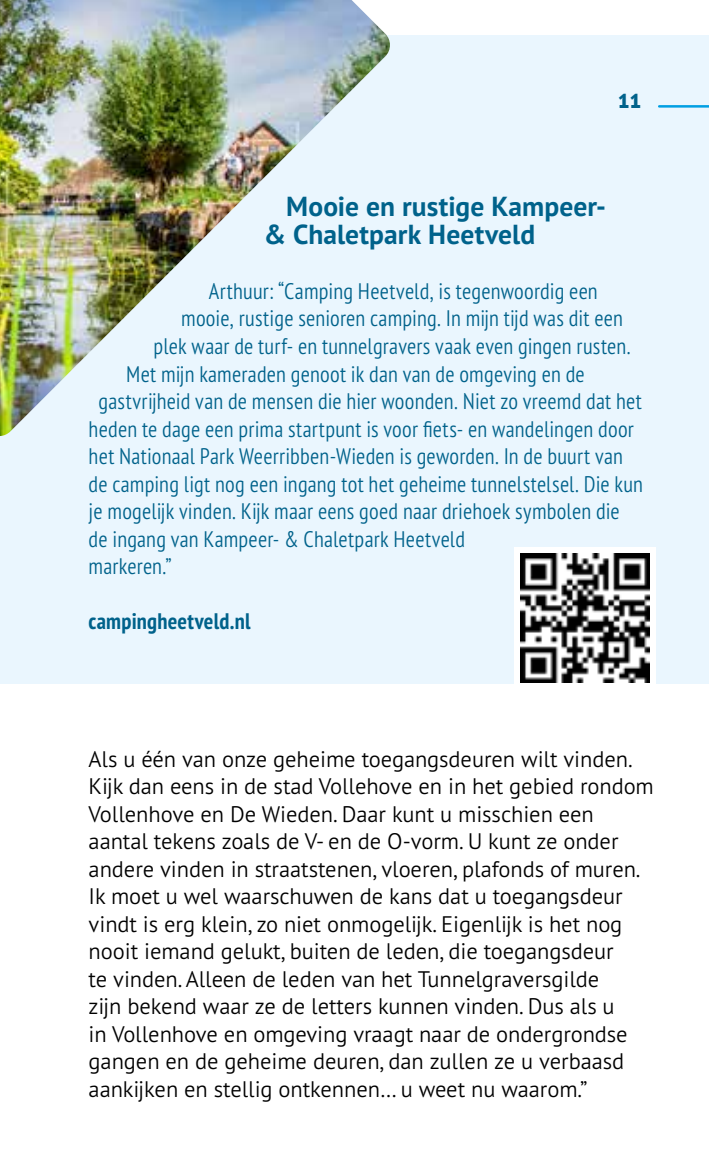
<style>
.page{position:relative;width:709px;height:1170px;background:#fff}
.page>*{position:absolute;margin:0;border:0;box-sizing:border-box;transform-origin:0 0}
.t1{font:700 27.5px/27.5px "PT Sans Pro";letter-spacing:.005em;color:#00628b}
.t2{font:300 22.5px/27.5px "PT Sans Pro";letter-spacing:-.005em;color:#000}
.t3{font:300 condensed 22.5px "PT Sans Pro";letter-spacing:.01em;color:#00628b}
.t4{font:700 condensed 22.5px "PT Sans Pro";letter-spacing:.01em;color:#00628b}
.t5{font:900 20px "PT Sans Pro";color:#00628b}
</style>
<div class="page">
<div style="left:0;top:35px;width:709px;height:649px;background:#eaf6fe"></div>
<div style="left:514px;top:547px;width:142px;height:164px;background:#fff"></div>
<img style="left:520px;top:553px;width:129px;height:129px">
<img style="left:0;top:0;width:390px;height:436px">
<hr style="left:659px;top:105px;width:50px;height:3px;background:#009fe3">
<p class="t5" style="left:617px;top:87px;width:26px">11</p>
<p class="t1" style="left:264px;top:192px;width:344px;text-indent:22px">Mooie en rustige Kampeer-&amp; Chaletpark Heetveld</p>
<p class="t3" style="left:209px;top:276px;width:390px">Arthuur: “Camping Heetveld, is tegenwoordig een</p>
<p class="t3" style="left:181px;top:304px;width:443px">mooie, rustige senioren camping. In mijn tijd was dit een</p>
<p class="t3" style="left:154px;top:331px;width:478px">plek waar de turf- en tunnelgravers vaak even gingen rusten.</p>
<p class="t3" style="left:126px;top:359px;width:460px">Met mijn kameraden genoot ik dan van de omgeving en de</p>
<p class="t3" style="left:99px;top:386px;width:545px">gastvrijheid van de mensen die hier woonden. Niet zo vreemd dat het</p>
<p class="t3" style="left:89px;top:414px;width:547px">heden te dage een prima startpunt is voor fiets- en wandelingen door</p>
<p class="t3" style="left:89px;top:441px;width:536px">het Nationaal Park Weerribben-Wieden is geworden. In de buurt van</p>
<p class="t3" style="left:89px;top:469px;width:556px">de camping ligt nog een ingang tot het geheime tunnelstelsel. Die kun</p>
<p class="t3" style="left:89px;top:496px;width:532px">je mogelijk vinden. Kijk maar eens goed naar driehoek symbolen die</p>
<p class="t3" style="left:89px;top:524px;width:378px">de ingang van Kampeer- &amp; Chaletpark Heetveld</p>
<p class="t3" style="left:89px;top:551px;width:85px">markeren.”</p>
<p class="t4" style="left:89px;top:606px;width:163px">campingheetveld.nl</p>
<p class="t2" style="left:89px;top:744px;width:566px">Als u één van onze geheime toegangsdeuren wilt vinden.<br>Kijk dan eens in de stad Vollehove en in het gebied rondom Vollenhove en De Wieden. Daar kunt u misschien een aantal tekens zoals de V- en de O-vorm. U kunt ze onder andere vinden in straatstenen, vloeren, plafonds of muren.<br>Ik moet u wel waarschuwen de kans dat u toegangsdeur vindt is erg klein, zo niet onmogelijk. Eigenlijk is het nog nooit iemand gelukt, buiten de leden, die toegangsdeur<br>te vinden. Alleen de leden van het Tunnelgraversgilde<br>zijn bekend waar ze de letters kunnen vinden. Dus als u<br>in Vollenhove en omgeving vraagt naar de ondergrondse gangen en de geheime deuren, dan zullen ze u verbaasd aankijken en stellig ontkennen… u weet nu waarom.”</p>
</div>
